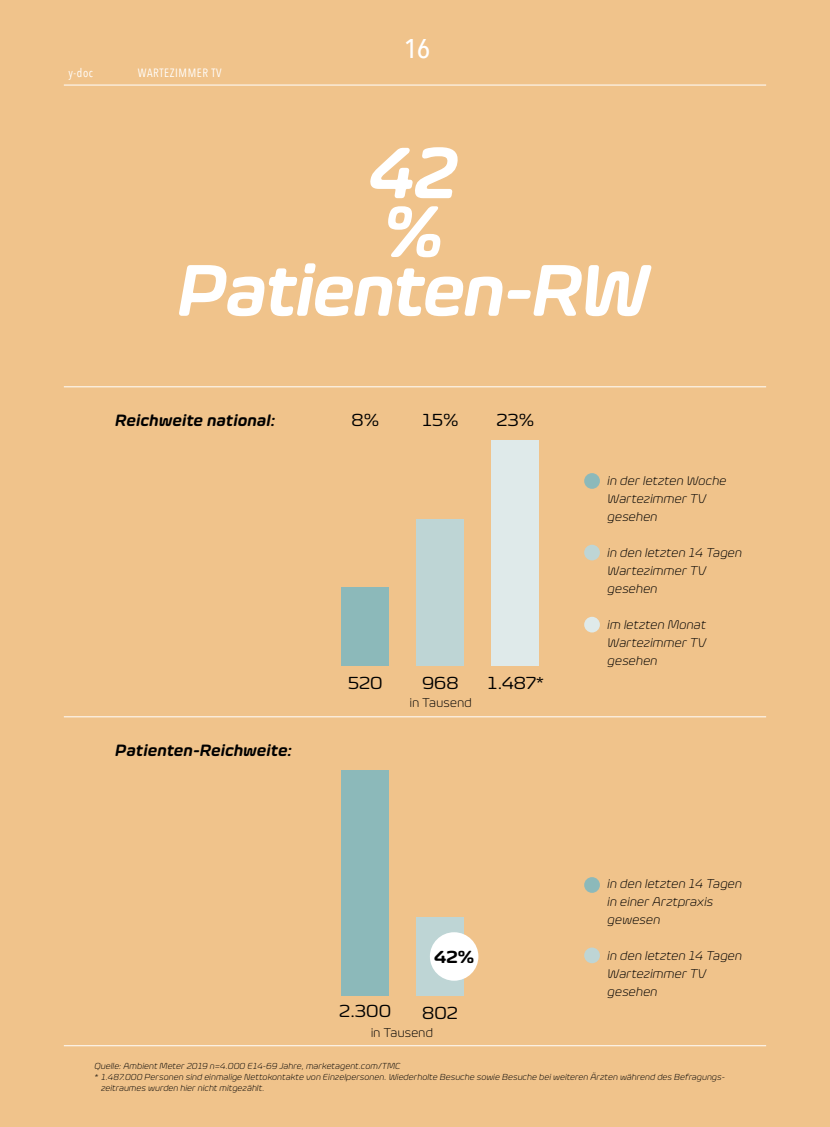
<style>
.page{position:relative;width:830px;height:1127px;background:#fff}
.page>*{position:absolute;margin:0;border:0;box-sizing:border-box;transform-origin:0 0}
.t1{font:italic 600 73.5px/58.8px "Eurosoft";color:#fff;text-align:center}
.t2{font:500 27px "Avenir Next Condensed";color:#fff}
.t3{font:17.7px "Eurosoft";color:#000;scale:1.11 1}
.t4{font:600 17.7px "Eurosoft";color:#000;scale:1.11 1}
.t5{font:italic 600 16.5px "Eurosoft";letter-spacing:.03em;color:#000}
.t6{font:italic 300 12.75px/18px "Eurosoft";letter-spacing:.03em;color:#000}
.t7{font:300 12.75px "Eurosoft";letter-spacing:.03em;color:#000}
.t8{font:12px "Avenir Next Condensed";letter-spacing:.05em;color:#fff}
.t9{font:italic 300 8.85px "Eurosoft";letter-spacing:.03em;color:#000}
</style>
<div class="page">
<div style="left:0;top:0;width:829px;height:1127px;background:#f0c38b"></div>
<hr style="left:64px;top:1045px;width:701px;height:1px;background:#fff">
<hr style="left:64px;top:85px;width:701px;height:1px;background:#fff">
<div style="left:584px;top:877px;width:15px;height:16px;background:#8cb9ba;border-radius:50%"></div>
<div style="left:584px;top:947px;width:15px;height:16px;background:#bed5d5;border-radius:50%"></div>
<div style="left:416px;top:917px;width:47px;height:78px;background:#bed5d5"></div>
<div style="left:341px;top:770px;width:47px;height:225px;background:#8cb9ba"></div>
<div style="left:429px;top:932px;width:49px;height:49px;background:#fff;border-radius:50%"></div>
<div style="left:584px;top:473px;width:15px;height:16px;background:#8cb9ba;border-radius:50%"></div>
<div style="left:584px;top:545px;width:15px;height:15px;background:#bed5d5;border-radius:50%"></div>
<div style="left:584px;top:617px;width:15px;height:15px;background:#dfeaea;border-radius:50%"></div>
<div style="left:491px;top:440px;width:47px;height:226px;background:#dfeaea"></div>
<div style="left:416px;top:519px;width:47px;height:147px;background:#bed5d5"></div>
<div style="left:341px;top:587px;width:47px;height:79px;background:#8cb9ba"></div>
<hr style="left:64px;top:386px;width:701px;height:1px;background:#fff">
<hr style="left:64px;top:716px;width:701px;height:1px;background:#fff">
<h3 class="t8" style="left:68px;top:63px;width:26px">y-doc</h3>
<h3 class="t8" style="left:138px;top:63px;width:85px">WARTEZIMMER TV</h3>
<h2 class="t2" style="left:404px;top:32px;width:28px">16</h2>
<h1 class="t1" style="left:180px;top:144px;width:471px">42<br>%<br>Patienten-RW</h1>
<h3 class="t5" style="left:116px;top:410px;width:161px">Reichweite national:</h3>
<h3 class="t3" style="left:351px;top:410px;width:26px">8%</h3>
<h3 class="t3" style="left:422px;top:410px;width:34px">15%</h3>
<h3 class="t3" style="left:496px;top:410px;width:36px">23%</h3>
<h3 class="t5" style="left:116px;top:740px;width:178px">Patienten-Reichweite:</h3>
<h3 class="t3" style="left:348px;top:673px;width:33px">520</h3>
<h3 class="t3" style="left:422px;top:673px;width:34px">968</h3>
<h3 class="t3" style="left:487px;top:673px;width:52px">1.487*</h3>
<h3 class="t7" style="left:409px;top:696px;width:63px">in Tausend</h3>
<h3 class="t4" style="left:434px;top:947px;width:38px">42%</h3>
<h3 class="t3" style="left:339px;top:1001px;width:48px">2.300</h3>
<h3 class="t3" style="left:422px;top:1002px;width:34px">802</h3>
<h3 class="t7" style="left:371px;top:1026px;width:63px">in Tausend</h3>
<h3 class="t6" style="left:607px;top:472px;width:120px">in der letzten Woche<br>Wartezimmer TV gesehen</h3>
<h3 class="t6" style="left:607px;top:544px;width:136px">in den letzten 14 Tagen<br>Wartezimmer TV gesehen</h3>
<h3 class="t6" style="left:607px;top:616px;width:100px;text-align:justify">im letzten Monat Wartezimmer TV gesehen</h3>
<h3 class="t6" style="left:607px;top:875px;width:136px">in den letzten 14 Tagen in einer Arztpraxis gewesen</h3>
<h3 class="t6" style="left:607px;top:947px;width:136px">in den letzten 14 Tagen<br>Wartezimmer TV gesehen</h3>
<p class="t9" style="left:95px;top:1061px;width:307px">Quelle: Ambient Meter 2019 n=4.000 E14-69 Jahre, marketagent.com/TMC</p>
<p class="t9" style="left:95px;top:1072px;width:631px">* 1.487.000 Personen sind einmalige Nettokontakte von Einzelpersonen. Wiederholte Besuche sowie Besuche bei weiteren Ärzten während des Befragungs-</p>
<p class="t9" style="left:101px;top:1082px;width:165px">zeitraumes wurden hier nicht mitgezählt.</p>
</div>
